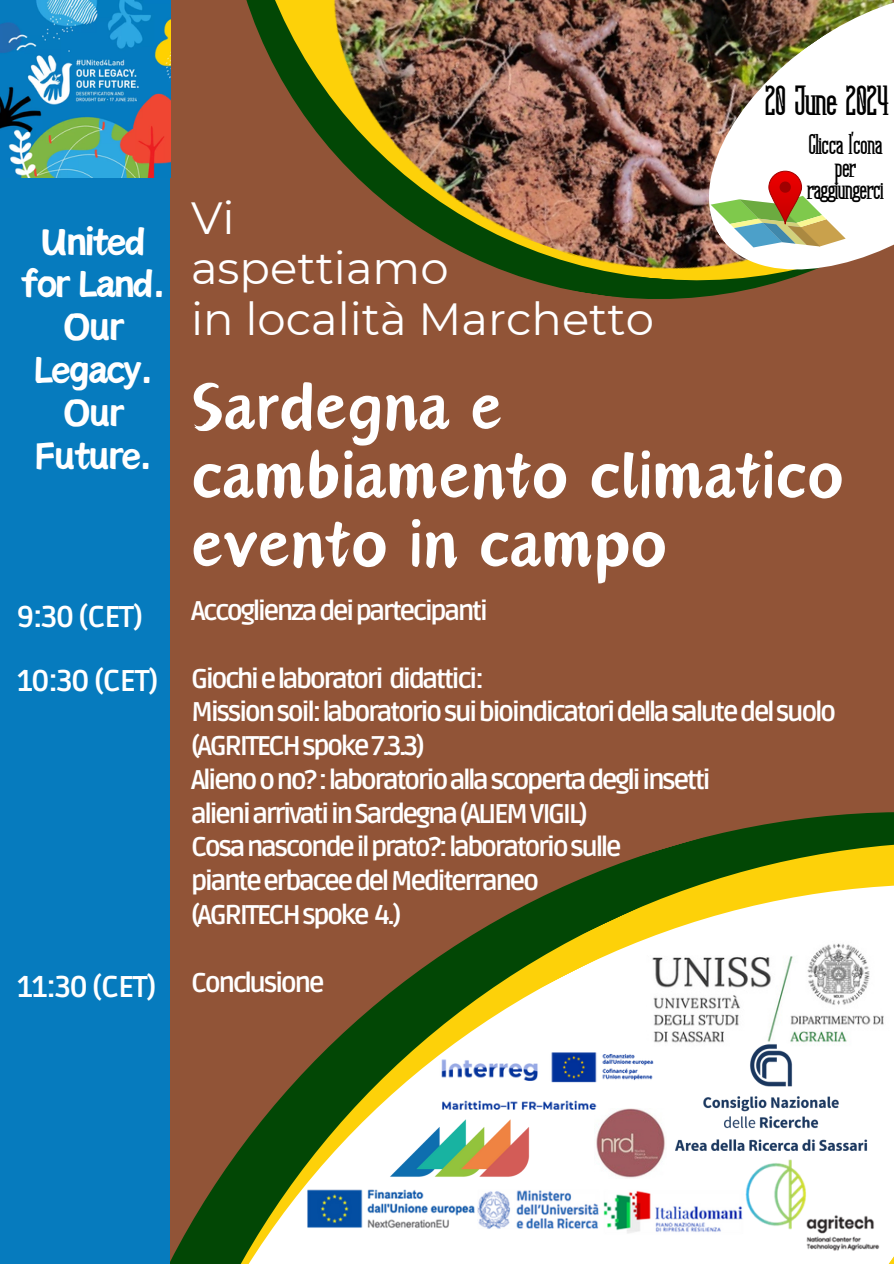
<style>
.page{position:relative;width:894px;height:1264px;background:#fff}
.page>*{position:absolute;margin:0;border:0;box-sizing:border-box;transform-origin:0 0}
.t1{font:82.5px/68.7px "Canva Oriental Brush";color:#fff}
.t2{font:48px/42.8px "Canva Sword Like Dream";letter-spacing:-.055em;color:#fff;text-align:center}
.t3{font:45px/50.7px "Montserrat";color:#fff}
.t4{font:42px "Asterlight";letter-spacing:-.04em;color:#000}
.t5{font:700 30px "Ruda";letter-spacing:-.04em;color:#fff}
.t6{font:28.5px/22.5px "Asterlight";letter-spacing:-.04em;color:#000;text-align:center}
.t7{font:700 27px/33.8px "Ruda";letter-spacing:-.095em;color:#fff}
</style>
<div class="page">
<div style="left:170px;top:443px;width:723px;height:11px;background:#915437"></div>
<div style="left:170px;top:0;width:723px;height:443px;background:#915437"></div>
<img style="left:270px;top:0;width:623px;height:345px">
<div style="left:170px;top:469px;width:723px;height:28px;background:#915437"></div>
<div style="left:170px;top:497px;width:723px;height:50px;background:#915437"></div>
<svg style="left:170px;top:547px;width:723px;height:716px;background:#8e673f"></svg>
<div style="left:0;top:0;width:170px;height:1263px;background:#067bbe"></div>
<img style="left:646px;top:940px;width:247px;height:108px">
<img style="left:699px;top:0;width:194px;height:278px">
<img style="left:0;top:1px;width:170px;height:176px">
<svg style="left:768px;top:171px;width:33px;height:53px"></svg>
<div style="left:768px;top:171px;width:33px;height:53px;border:1px solid #a00000;border-radius:16px"></div>
<svg style="left:710px;top:181px;width:135px;height:66px"></svg>
<img style="left:666px;top:1037px;width:209px;height:117px">
<img style="left:594px;top:1108px;width:72px;height:46px">
<img style="left:435px;top:1036px;width:222px;height:88px">
<img style="left:371px;top:1092px;width:176px;height:62px">
<img style="left:303px;top:1154px;width:582px;height:98px">
<p class="t2" style="left:21px;top:221px;width:147px">United for Land.<br>Our<br>Legacy.<br>Our<br>Future.</p>
<p class="t5" style="left:17px;top:599px;width:128px">9:30 (CET)</p>
<p class="t5" style="left:17px;top:663px;width:143px">10:30 (CET)</p>
<p class="t5" style="left:17px;top:969px;width:141px">11:30 (CET)</p>
<p class="t3" style="left:191px;top:192px;width:464px">Vi<br>aspettiamo<br>in località Marchetto</p>
<p class="t4" style="left:763px;top:85px;width:126px">20 June 2024</p>
<p class="t6" style="left:806px;top:136px;width:79px">Clicca l’cona per raggiungerci</p>
<p class="t1" style="left:191px;top:375px;width:654px">Sardegna e cambiamento climatico evento in campo</p>
<h2 class="t7" style="left:191px;top:594px;width:298px">Accoglienzadeipartecipanti</h2>
<h4 class="t7" style="left:191px;top:662px;width:294px">Giochielaboratori didattici:</h4>
<h4 class="t7" style="left:191px;top:696px;width:646px">Missionsoil:laboratoriosuibioindicatoridellasalutedelsuolo (AGRITECHspoke7.3.3)</h4>
<h4 class="t7" style="left:191px;top:763px;width:521px">Alienoono?:laboratorioallascopertadegliinsetti</h4>
<p class="t7" style="left:191px;top:797px;width:398px">alieniarrivatiinSardegna(ALIEMVIGIL)</p>
<p class="t7" style="left:191px;top:831px;width:432px">Cosanascondeilprato?:laboratoriosulle</p>
<p class="t7" style="left:191px;top:864px;width:349px">pianteerbaceedelMediterraneo</p>
<h3 class="t7" style="left:191px;top:898px;width:212px">(AGRITECHspoke 4.)</h3>
<h5 class="t7" style="left:191px;top:966px;width:135px">Conclusione</h5>
</div>
